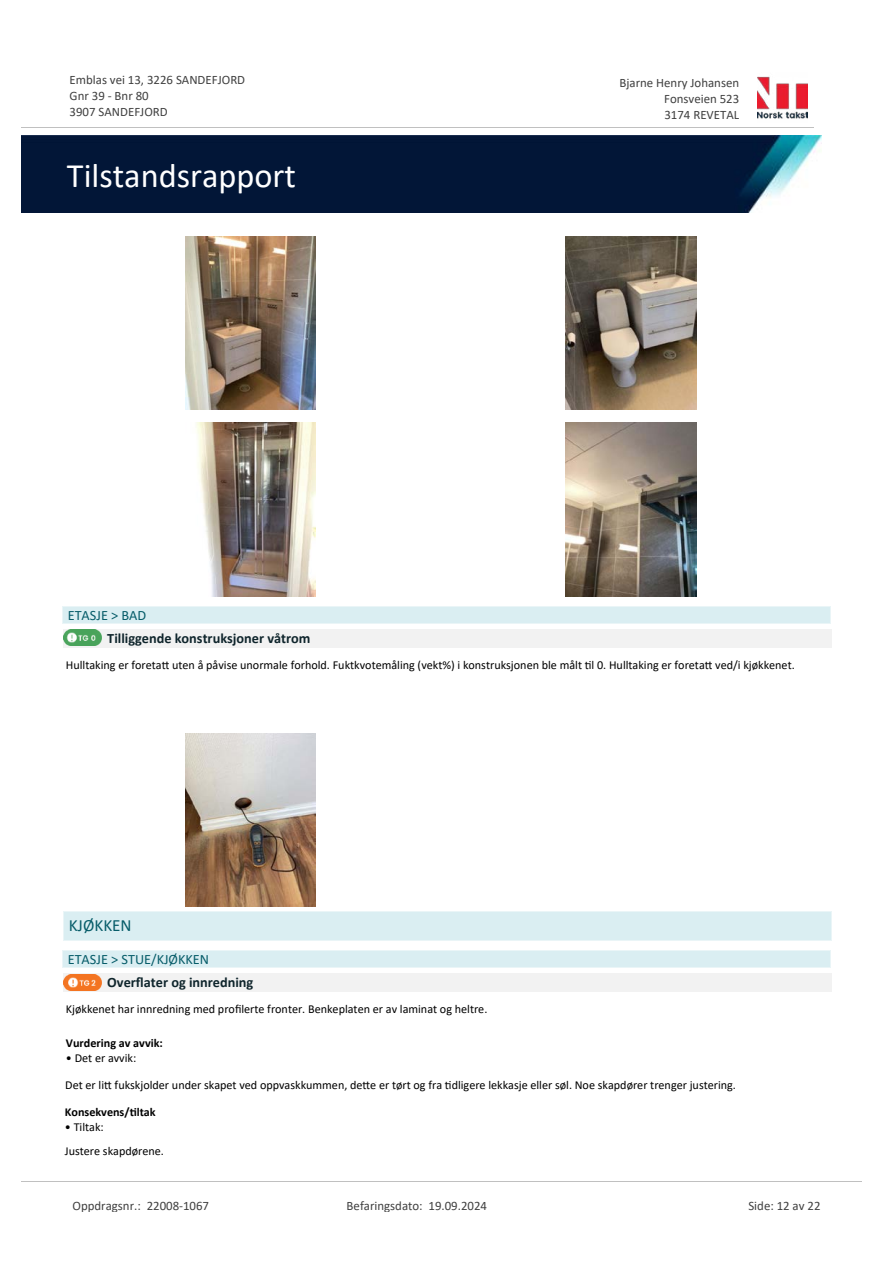
<style>
.page{position:relative;width:893px;height:1263px;background:#fff}
.page>*{position:absolute;margin:0;border:0;box-sizing:border-box;transform-origin:0 0}
.t1{font:34.35px "Calibri";color:#fff}
.t2{font:17.1px "Calibri";color:#065c69}
.t3{font:700 14.25px "Calibri";color:#0f252c}
.t4{font:14.25px "Calibri";color:#065c69}
.t5{font:12.9px/15.8px "Calibri";color:#404040}
.t6{font:12.15px/23.5px "Calibri";color:#000}
.t7{font:700 12.15px "Calibri";color:#000}
</style>
<div class="page">
<img style="left:185px;top:236px;width:131px;height:174px">
<img style="left:566px;top:236px;width:130px;height:174px">
<img style="left:196px;top:423px;width:120px;height:173px">
<img style="left:566px;top:423px;width:130px;height:173px">
<div style="left:63px;top:629px;width:768px;height:18px;background:#f2f2f2"></div>
<svg style="left:67px;top:645px;width:31px;height:1px"></svg>
<img style="left:63px;top:629px;width:39px;height:16px">
<div style="left:62px;top:606px;width:768px;height:18px;background:#daeef2"></div>
<svg style="left:62px;top:607px;width:1px;height:16px"></svg>
<svg style="left:830px;top:606px;width:1px;height:18px"></svg>
<hr style="left:62px;top:606px;width:768px;height:1px;background:#eaf5f7">
<hr style="left:62px;top:623px;width:768px;height:1px;background:#eaf5f7">
<img style="left:185px;top:733px;width:131px;height:174px">
<div style="left:63px;top:911px;width:768px;height:29px;background:#daeef2"></div>
<svg style="left:63px;top:912px;width:1px;height:28px"></svg>
<svg style="left:831px;top:911px;width:1px;height:29px"></svg>
<hr style="left:63px;top:911px;width:768px;height:1px;background:#eaf5f7">
<hr style="left:63px;top:940px;width:768px;height:1px;background:#eaf5f7">
<div style="left:63px;top:973px;width:768px;height:19px;background:#f2f2f2"></div>
<svg style="left:67px;top:990px;width:31px;height:1px"></svg>
<img style="left:63px;top:974px;width:39px;height:16px">
<div style="left:62px;top:950px;width:768px;height:18px;background:#daeef2"></div>
<svg style="left:62px;top:951px;width:1px;height:17px"></svg>
<svg style="left:830px;top:950px;width:1px;height:18px"></svg>
<hr style="left:62px;top:950px;width:768px;height:1px;background:#eaf5f7">
<hr style="left:62px;top:968px;width:768px;height:1px;background:#eaf5f7">
<img style="left:757px;top:76px;width:51px;height:43px">
<hr style="left:21px;top:127px;width:793px;height:1px;background:#c0c0c0">
<img style="left:21px;top:135px;width:801px;height:78px">
<hr style="left:21px;top:1181px;width:840px;height:1px;background:#c0c0c0">
<p class="t5" style="left:70px;top:72px;width:177px">Emblas vei 13, 3226 SANDEFJORD<br>Gnr 39 - Bnr 80<br>3907 SANDEFJORD</p>
<p class="t5" style="left:619px;top:75px;width:121px">Bjarne Henry Johansen</p>
<p class="t5" style="left:664px;top:90px;width:77px">Fonsveien 523</p>
<p class="t5" style="left:664px;top:106px;width:76px">3174 REVETAL</p>
<h1 class="t1" style="left:67px;top:151px;width:230px">Tilstandsrapport</h1>
<p class="t4" style="left:68px;top:605px;width:80px">ETASJE &gt; BAD</p>
<p class="t3" style="left:107px;top:628px;width:205px">Tilliggende konstruksjoner våtrom</p>
<p class="t6" style="left:66px;top:653px;width:730px">Hulltaking er foreta琀琀 uten å påvise unormale forhold. Fuktkvotemåling (vekt%) i konstruksjonen ble målt 琀椀l 0. Hulltaking er foreta琀琀 ved/i kjøkkenet.</p>
<h2 class="t2" style="left:69px;top:914px;width:64px">KJØKKEN</h2>
<p class="t4" style="left:68px;top:949px;width:143px">ETASJE &gt; STUE/KJØKKEN</p>
<p class="t3" style="left:107px;top:972px;width:148px">Over昀氀ater og innredning</p>
<p class="t6" style="left:66px;top:997px;width:423px">Kjøkkenet har innredning med pro昀椀lerte fronter. Benkeplaten er av laminat og heltre.</p>
<p class="t7" style="left:66px;top:1034px;width:98px">Vurdering av avvik:</p>
<p class="t6" style="left:66px;top:1046px;width:72px">• Det er avvik:</p>
<p class="t6" style="left:65px;top:1073px;width:672px">Det er li琀琀 fukskjolder under skapet ved oppvaskkummen, de琀琀e er tørt og fra 琀椀dligere lekkasje eller søl. Noe skapdører trenger justering.</p>
<p class="t7" style="left:65px;top:1103px;width:92px">Konsekvens/琀椀ltak</p>
<p class="t6" style="left:65px;top:1115px;width:101px">• Tiltak:<br>Justere skapdørene.</p>
<p class="t5" style="left:72px;top:1197px;width:138px">Oppdragsnr.: 22008-1067</p>
<p class="t5" style="left:347px;top:1197px;width:142px">Befaringsdato: 19.09.2024</p>
<p class="t5" style="left:748px;top:1197px;width:74px">Side: 12 av 22</p>
</div>
